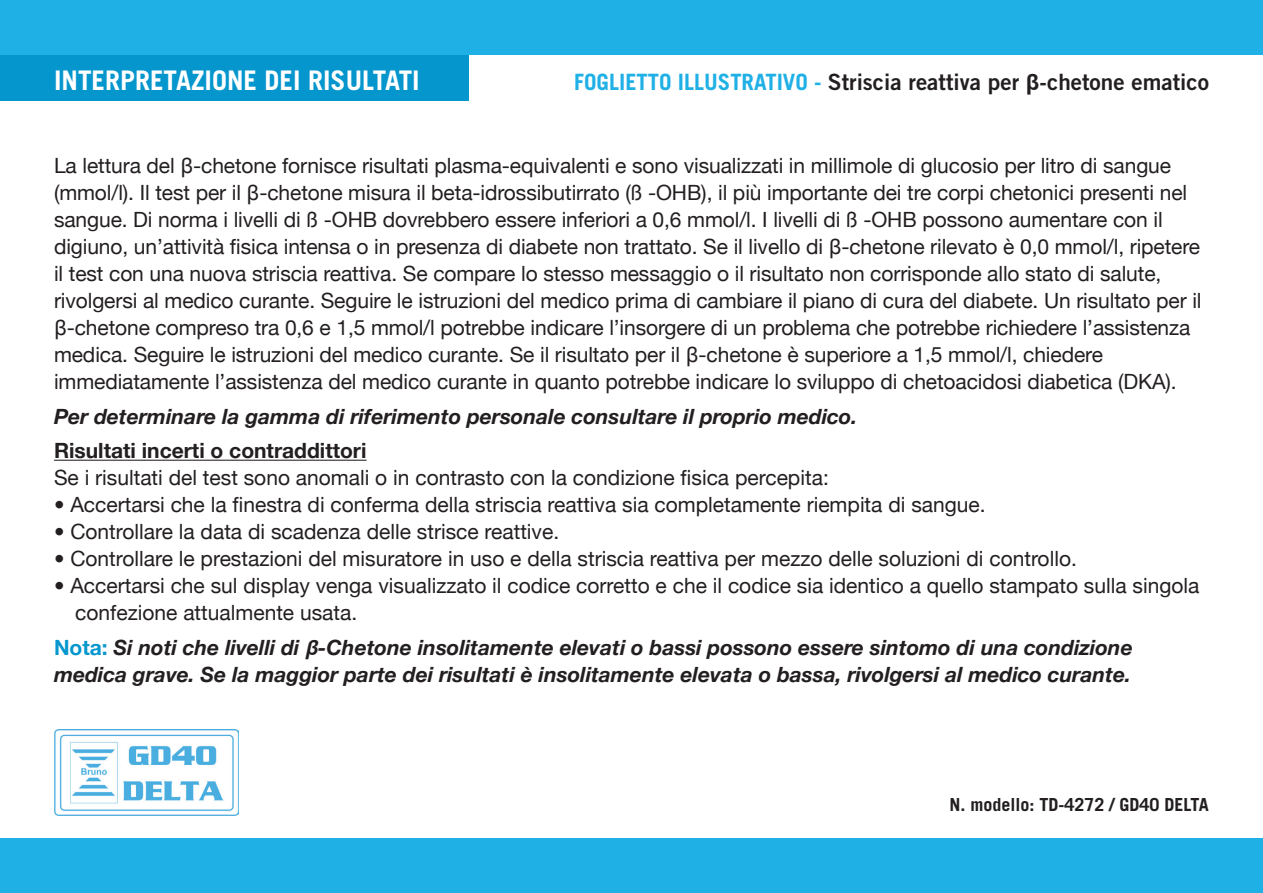
<style>
.page{position:relative;width:1263px;height:893px;background:#fff}
.page>*{position:absolute;margin:0;border:0;box-sizing:border-box;transform-origin:0 0}
.t1{font:700 27px "Trade Gothic LT Std";color:#fff}
.t2{font:22.5px "Trade Gothic LT Std Bd 2";color:#231f20}
.t3{font:21px/27px "Helvetica Neue";letter-spacing:-.005em;color:#231f20}
.t4{font:italic 700 21px/27px "Helvetica Neue";color:#231f20}
.t5{font:700 21px "Helvetica Neue";color:#231f20}
.t6{font:700 18px "Trade Gothic LT Std";color:#231f20}
.s1{font-family:"Trade Gothic LT Std";font-weight:700;color:#1fb0e6}
.s2{font-family:"Helvetica";font-weight:700}
.s3{font-family:"Helvetica"}
.s4{font-style:normal;color:#0496cd}
</style>
<div class="page">
<div style="left:0;top:52px;width:468px;height:49px;background:#0496cd"></div>
<div style="left:0;top:0;width:1263px;height:54px;background:#1fb0e6"></div>
<div style="left:0;top:839px;width:1263px;height:54px;background:#1fb0e6"></div>
<img style="left:54px;top:730px;width:184px;height:85px">
<hr style="left:54px;top:460px;width:313px;height:1px;background:#231f20">
<p class="t1" style="left:54px;top:64px;width:367px">INTERPRETAZIONE DEI RISULTATI</p>
<p class="t2" style="left:574px;top:68px;width:636px"><span class="s1">FOGLIETTO ILLUSTRATIVO -</span> Striscia reattiva per <span class="s2">β</span>-chetone ematico</p>
<p class="t3" style="left:54px;top:152px;width:1149px">La lettura del <span class="s3">β</span>-chetone fornisce risultati plasma-equivalenti e sono visualizzati in millimole di glucosio per litro di sangue (mmol/l). Il test per il <span class="s3">β</span>-chetone misura il beta-idrossibutirrato (ß -OHB), il più importante dei tre corpi chetonici presenti nel sangue. Di norma i livelli di ß -OHB dovrebbero essere inferiori a 0,6 mmol/l. I livelli di ß -OHB possono aumentare con il digiuno, un’attività fisica intensa o in presenza di diabete non trattato. Se il livello di <span class="s3">β</span>-chetone rilevato è 0,0 mmol/l, ripetere il test con una nuova striscia reattiva. Se compare lo stesso messaggio o il risultato non corrisponde allo stato di salute, rivolgersi al medico curante. Seguire le istruzioni del medico prima di cambiare il piano di cura del diabete. Un risultato per il <span class="s3">β</span>-chetone compreso tra 0,6 e 1,5 mmol/l potrebbe indicare l’insorgere di un problema che potrebbe richiedere l’assistenza medica. Seguire le istruzioni del medico curante. Se il risultato per il <span class="s3">β</span>-chetone è superiore a 1,5 mmol/l, chiedere immediatamente l’assistenza del medico curante in quanto potrebbe indicare lo sviluppo di chetoacidosi diabetica (DKA).</p>
<p class="t4" style="left:54px;top:402px;width:805px">Per determinare la gamma di riferimento personale consultare il proprio medico.</p>
<p class="t5" style="left:54px;top:438px;width:314px">Risultati incerti o contraddittori</p>
<p class="t3" style="left:54px;top:464px;width:776px">Se i risultati del test sono anomali o in contrasto con la condizione fisica percepita:</p>
<p class="t3" style="left:54px;top:491px;width:933px">• Accertarsi che la finestra di conferma della striscia reattiva sia completamente riempita di sangue.</p>
<p class="t3" style="left:54px;top:518px;width:507px">• Controllare la data di scadenza delle strisce reattive.</p>
<p class="t3" style="left:54px;top:545px;width:1024px">• Controllare le prestazioni del misuratore in uso e della striscia reattiva per mezzo delle soluzioni di controllo.</p>
<p class="t3" style="left:75px;top:572px;width:1126px;text-indent:-21px">• Accertarsi che sul display venga visualizzato il codice corretto e che il codice sia identico a quello stampato sulla singola confezione attualmente usata.</p>
<p class="t4" style="left:54px;top:633px;width:1080px"><span class="s4">Nota:</span> Si noti che livelli di <span class="s3">β</span>-Chetone insolitamente elevati o bassi possono essere sintomo di una condizione medica grave. Se la maggior parte dei risultati è insolitamente elevata o bassa, rivolgersi al medico curante.</p>
<p class="t6" style="left:949px;top:793px;width:261px">N. modello: TD-4272 / GD40 DELTA</p>
</div>
